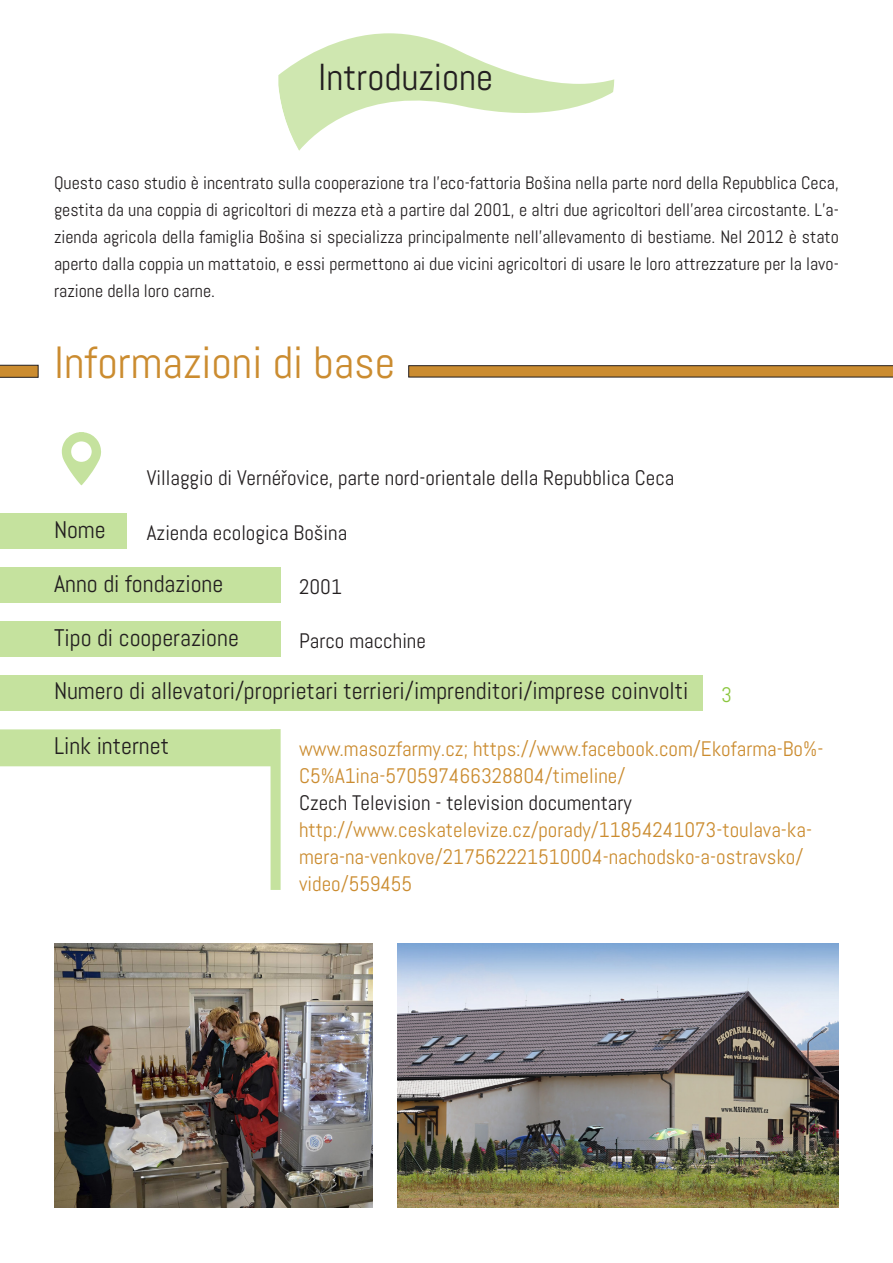
<style>
.page{position:relative;width:893px;height:1263px;background:#fff}
.page>*{position:absolute;margin:0;border:0;box-sizing:border-box;transform-origin:0 0}
.t1{font:45px "Abel";color:#cb8c30}
.t2{font:37.5px "Abel";color:#231f20}
.t3{font:24px "Abel";color:#231f20}
.t4{font:21px/27px "Abel";color:#cb8c30}
.t5{font:21px "Abel";color:#231f20}
.t6{font:21px "Abel";color:#8bc63e}
.t7{font:18px/27px "Abel";color:#231f20;text-align:justify}
</style>
<div class="page">
<svg style="left:408px;top:365px;width:485px;height:13px;background:#b27f35"></svg>
<svg style="left:0;top:364px;width:39px;height:14px"></svg>
<svg style="left:278px;top:33px;width:337px;height:118px"></svg>
<div style="left:0;top:513px;width:127px;height:36px;background:#c5e29e"></div>
<div style="left:0;top:567px;width:281px;height:36px;background:#c5e29e"></div>
<div style="left:0;top:621px;width:281px;height:36px;background:#c5e29e"></div>
<div style="left:0;top:675px;width:703px;height:36px;background:#c5e29e"></div>
<svg style="left:62px;top:432px;width:39px;height:53px"></svg>
<svg style="left:0;top:729px;width:281px;height:161px"></svg>
<img style="left:54px;top:944px;width:318px;height:264px">
<img style="left:398px;top:944px;width:441px;height:264px">
<p class="t2" style="left:318px;top:53px;width:177px">Introduzione</p>
<p class="t7" style="left:54px;top:169px;width:786px">Questo caso studio è incentrato sulla cooperazione tra l’eco-fattoria Bošina nella parte nord della Repubblica Ceca, gestita da una coppia di agricoltori di mezza età a partire dal 2001, e altri due agricoltori dell’area circostante. L’a&shy;zienda agricola della famiglia Bošina si specializza principalmente nell’allevamento di bestiame. Nel 2012 è stato aperto dalla coppia un mattatoio, e essi permettono ai due vicini agricoltori di usare le loro attrezzature per la lavo&shy;razione della loro carne.</p>
<p class="t1" style="left:54px;top:334px;width:343px">Informazioni di base</p>
<p class="t5" style="left:147px;top:465px;width:529px">Villaggio di Vernéřovice, parte nord-orientale della Repubblica Ceca</p>
<p class="t3" style="left:54px;top:514px;width:53px">Nome</p>
<p class="t3" style="left:54px;top:568px;width:171px">Anno di fondazione</p>
<p class="t3" style="left:54px;top:623px;width:186px">Tipo di cooperazione</p>
<p class="t3" style="left:54px;top:675px;width:636px">Numero di allevatori/proprietari terrieri/imprenditori/imprese coinvolti</p>
<p class="t5" style="left:147px;top:519px;width:202px">Azienda ecologica Bošina</p>
<p class="t5" style="left:299px;top:573px;width:44px">2001</p>
<p class="t5" style="left:299px;top:627px;width:128px">Parco macchine</p>
<p class="t6" style="left:721px;top:681px;width:12px">3</p>
<p class="t4" style="left:299px;top:735px;width:526px">www.masozfarmy.cz; https://www.facebook.com/Ekofarma-Bo%-<br>C5%A1ina-570597466328804/timeline/</p>
<p class="t5" style="left:299px;top:789px;width:334px">Czech Television - television documentary</p>
<p class="t4" style="left:299px;top:816px;width:514px">http://www.ceskatelevize.cz/porady/11854241073-toulava-ka&shy;mera-na-venkove/217562221510004-nachodsko-a-ostravsko/ video/559455</p>
<p class="t3" style="left:54px;top:731px;width:117px">Link internet</p>
</div>
